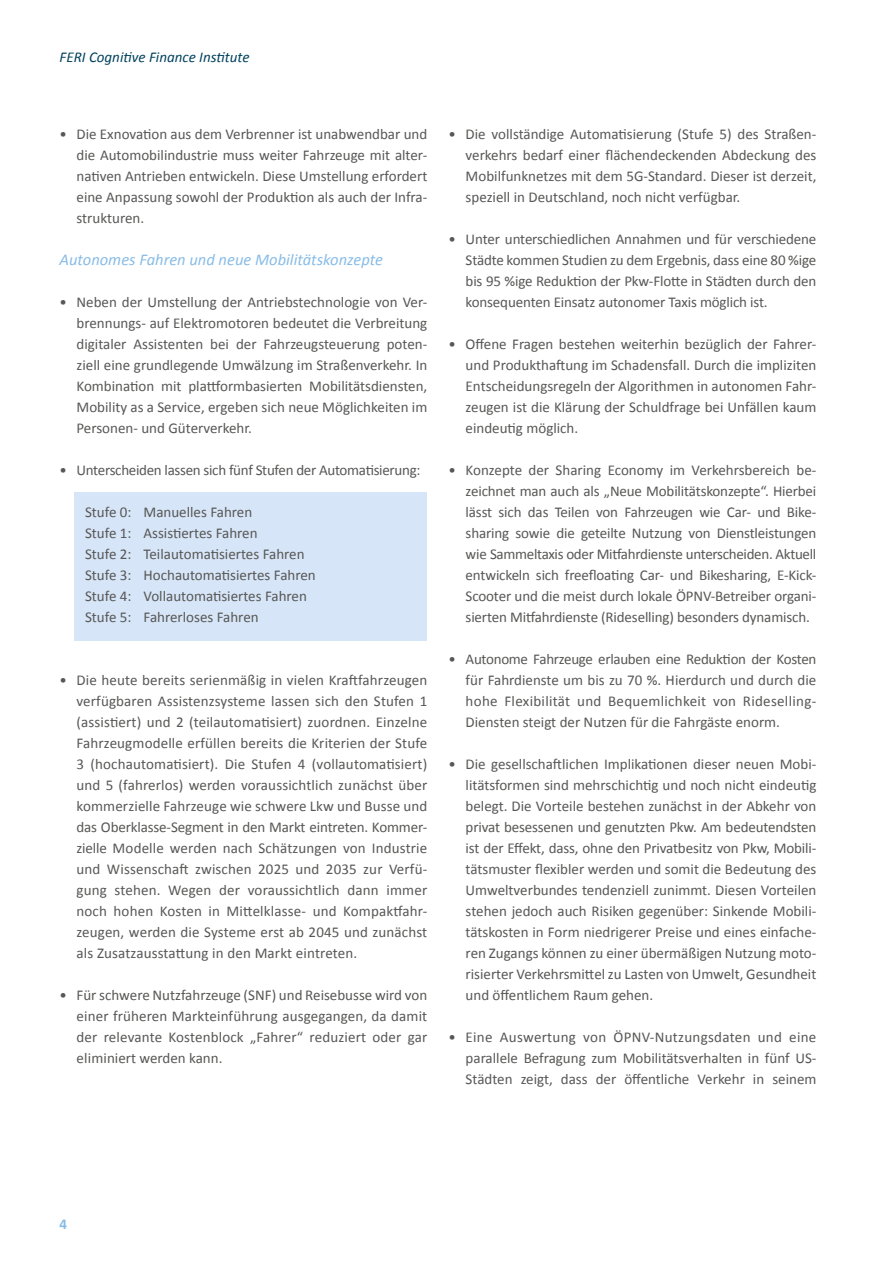
<style>
.page{position:relative;width:893px;height:1263px;background:#fff}
.page>*{position:absolute;margin:0;border:0;box-sizing:border-box;transform-origin:0 0}
.t1{font:italic 16.5px "Calibri";color:#88bce7}
.t2{font:15px/21px "Calibri";color:#575756;text-align:justify}
.t3{font:15px "Calibri";letter-spacing:-.02em;color:#575756}
.t4{font:italic 15px "Calibri";color:#00425e}
.t5{font:700 15px "Calibri";color:#88bce7}
</style>
<div class="page">
<div style="left:74px;top:492px;width:353px;height:148px;background:#d6e5f7"></div>
<p class="t4" style="left:60px;top:47px;width:191px">FERI Cognitive Finance Institute</p>
<p class="t2" style="left:77px;top:123px;width:352px;text-indent:-17px">• Die Exnovation aus dem Verbrenner ist unabwendbar und die Automobilindustrie muss weiter Fahrzeuge mit alter&shy;nativen Antrieben entwickeln. Diese Umstellung erfordert eine Anpassung sowohl der Produktion als auch der Infra&shy;strukturen.</p>
<p class="t1" style="left:60px;top:248px;width:325px">Autonomes Fahren und neue Mobilitätskonzepte</p>
<p class="t2" style="left:77px;top:291px;width:352px;text-indent:-17px">• Neben der Umstellung der Antriebstechnologie von Ver&shy;brennungs- auf Elektromotoren bedeutet die Verbreitung digitaler Assistenten bei der Fahrzeugsteuerung poten&shy;ziell eine grundlegende Umwälzung im Straßenverkehr. In Kombination mit plattformbasierten Mobilitätsdiensten, Mobility as a Service, ergeben sich neue Möglichkeiten im Personen- und Güterverkehr.</p>
<p class="t3" style="left:60px;top:460px;width:362px">• Unterscheiden lassen sich fünf Stufen der Automatisierung:</p>
<p class="t2" style="left:85px;top:501px;width:232px;text-align:left">Stufe 0: Manuelles Fahren<br>Stufe 1: Assistiertes Fahren<br>Stufe 2: Teilautomatisiertes Fahren<br>Stufe 3: Hochautomatisiertes Fahren<br>Stufe 4: Vollautomatisiertes Fahren<br>Stufe 5: Fahrerloses Fahren</p>
<p class="t2" style="left:77px;top:669px;width:352px;text-indent:-17px">• Die heute bereits serienmäßig in vielen Kraftfahrzeugen verfügbaren Assistenzsysteme lassen sich den Stufen 1 (assistiert) und 2 (teilautomatisiert) zuordnen. Einzelne Fahrzeugmodelle erfüllen bereits die Kriterien der Stufe 3 (hochautomatisiert). Die Stufen 4 (vollautomatisiert) und 5 (fahrerlos) werden voraussichtlich zunächst über kommerzielle Fahrzeuge wie schwere Lkw und Busse und das Oberklasse-Segment in den Markt eintreten. Kommer&shy;zielle Modelle werden nach Schätzungen von Industrie und Wissenschaft zwischen 2025 und 2035 zur Verfü&shy;gung stehen. Wegen der voraussichtlich dann immer noch hohen Kosten in Mittelklasse- und Kompaktfahr&shy;zeugen, werden die Systeme erst ab 2045 und zunächst als Zusatzausstattung in den Markt eintreten.</p>
<p class="t2" style="left:77px;top:984px;width:352px;text-indent:-17px">• Für schwere Nutzfahrzeuge (SNF) und Reisebusse wird von einer früheren Markteinführung ausgegangen, da damit der relevante Kostenblock „Fahrer“ reduziert oder gar eliminiert werden kann.</p>
<p class="t2" style="left:466px;top:123px;width:352px;text-indent:-17px">• Die vollständige Automatisierung (Stufe 5) des Straßen&shy;verkehrs bedarf einer flächendeckenden Abdeckung des Mobilfunknetzes mit dem 5G-Standard. Dieser ist derzeit, speziell in Deutschland, noch nicht verfügbar.</p>
<p class="t2" style="left:466px;top:228px;width:352px;text-indent:-17px">• Unter unterschiedlichen Annahmen und für verschiedene Städte kommen Studien zu dem Ergebnis, dass eine 80 %ige bis 95 %ige Reduktion der Pkw-Flotte in Städten durch den konsequenten Einsatz autonomer Taxis möglich ist.</p>
<p class="t2" style="left:466px;top:333px;width:352px;text-indent:-17px">• Offene Fragen bestehen weiterhin bezüglich der Fahrer&shy;und Produkthaftung im Schadensfall. Durch die impliziten Entscheidungsregeln der Algorithmen in autonomen Fahr&shy;zeugen ist die Klärung der Schuldfrage bei Unfällen kaum eindeutig möglich.</p>
<p class="t2" style="left:466px;top:459px;width:352px;text-indent:-17px">• Konzepte der Sharing Economy im Verkehrsbereich be&shy;zeichnet man auch als „Neue Mobilitätskonzepte“. Hierbei lässt sich das Teilen von Fahrzeugen wie Car- und Bike&shy;sharing sowie die geteilte Nutzung von Dienstleistungen wie Sammeltaxis oder Mitfahrdienste unterscheiden. Aktuell entwickeln sich freefloating Car- und Bikesharing, E-Kick-Scooter und die meist durch lokale ÖPNV-Betreiber organi&shy;sierten Mitfahrdienste (Rideselling) besonders dynamisch.</p>
<p class="t2" style="left:466px;top:648px;width:352px;text-indent:-17px">• Autonome Fahrzeuge erlauben eine Reduktion der Kosten für Fahrdienste um bis zu 70 %. Hierdurch und durch die hohe Flexibilität und Bequemlichkeit von Rideselling-Diensten steigt der Nutzen für die Fahrgäste enorm.</p>
<p class="t2" style="left:466px;top:753px;width:352px;text-indent:-17px">• Die gesellschaftlichen Implikationen dieser neuen Mobi&shy;litätsformen sind mehrschichtig und noch nicht eindeutig belegt. Die Vorteile bestehen zunächst in der Abkehr von privat besessenen und genutzten Pkw. Am bedeutendsten ist der Effekt, dass, ohne den Privatbesitz von Pkw, Mobili&shy;tätsmuster flexibler werden und somit die Bedeutung des Umweltverbundes tendenziell zunimmt. Diesen Vorteilen stehen jedoch auch Risiken gegenüber: Sinkende Mobili&shy;tätskosten in Form niedrigerer Preise und eines einfache&shy;ren Zugangs können zu einer übermäßigen Nutzung moto&shy;risierter Verkehrsmittel zu Lasten von Umwelt, Gesundheit und öffentlichem Raum gehen.</p>
<p class="t2" style="left:466px;top:1026px;width:352px;text-indent:-17px">• Eine Auswertung von ÖPNV-Nutzungsdaten und eine parallele Befragung zum Mobilitätsverhalten in fünf US-Städten zeigt, dass der öffentliche Verkehr in seinem</p>
<p class="t5" style="left:60px;top:1213px;width:9px">4</p>
</div>
